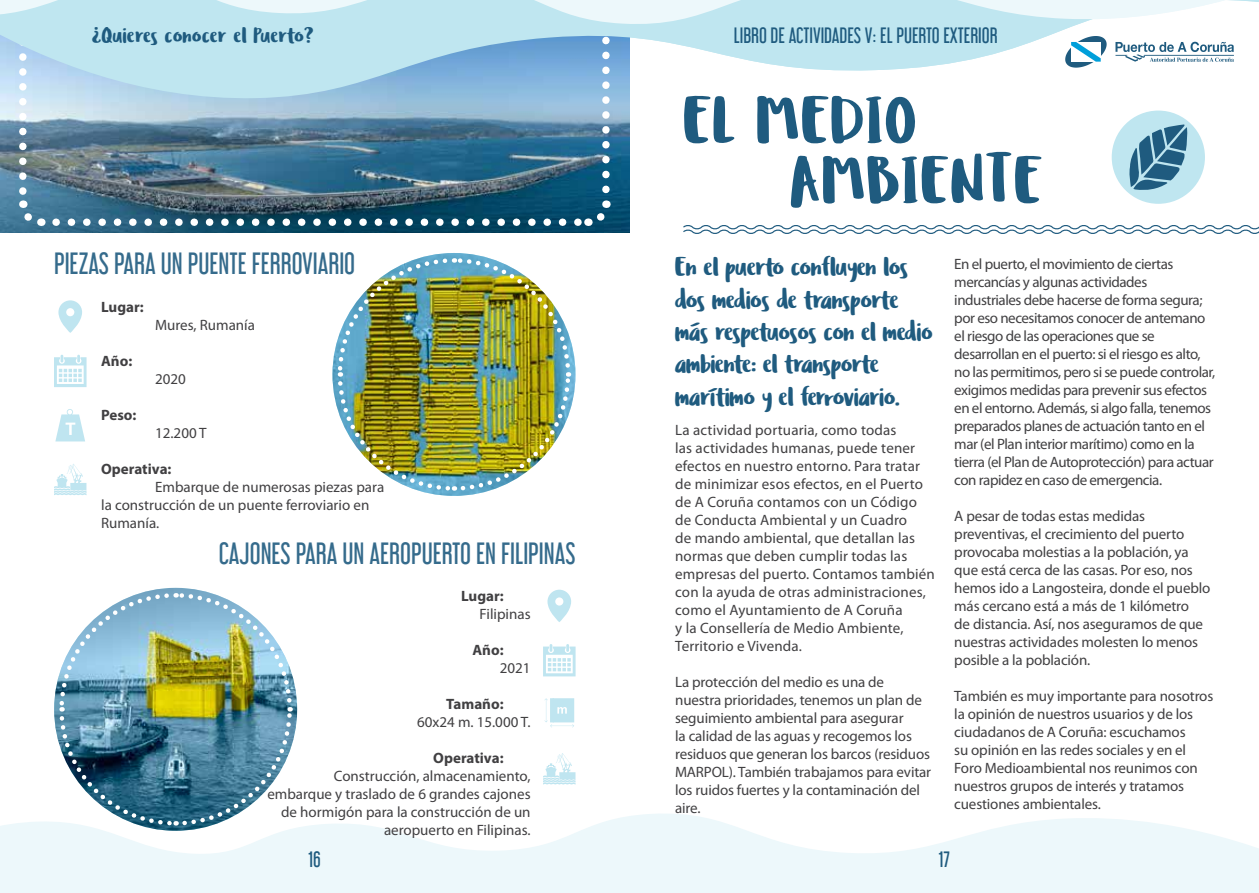
<style>
.page{position:relative;width:1259px;height:893px;background:#fff}
.page>*{position:absolute;margin:0;border:0;box-sizing:border-box;transform-origin:0 0}
.t1{font:67.2px/60px "Ludicrous";color:#1f5b7f}
.t2{font:27px/32.4px "Ludicrous";letter-spacing:-.03em;color:#1f5b7f}
.t3{font:27px "Libel Suit Rg";color:#356b8c}
.t4{font:22.5px "Ludicrous";color:#1f5b7f}
.t5{font:19.5px "Libel Suit Rg";color:#1f5b7f}
.t6{font:15px/18px "Myriad Pro";letter-spacing:-.01em;color:#414042}
.t7{font:15px/18px "Myriad Pro";letter-spacing:-.03em;color:#414042}
.t8{font:15px/18px "Myriad Pro";letter-spacing:.01em;color:#414042}
.t9{font:700 15px "Myriad Pro";color:#414042}
</style>
<div class="page">
<svg style="left:0;top:814px;width:1259px;height:79px;fill:#edf8fb"></svg>
<img style="left:335px;top:256px;width:237px;height:237px">
<svg style="left:58px;top:300px;width:24px;height:33px"></svg>
<svg style="left:54px;top:355px;width:33px;height:32px"></svg>
<svg style="left:55px;top:409px;width:30px;height:32px"></svg>
<svg style="left:54px;top:464px;width:33px;height:31px"></svg>
<svg style="left:547px;top:590px;width:24px;height:32px"></svg>
<svg style="left:543px;top:644px;width:32px;height:32px"></svg>
<svg style="left:544px;top:698px;width:30px;height:29px"></svg>
<svg style="left:543px;top:753px;width:32px;height:32px"></svg>
<img style="left:57px;top:591px;width:237px;height:237px">
<svg style="left:0;top:0;width:1259px;height:234px"></svg>
<h3 class="t4" style="left:92px;top:21px;width:224px">¿Quieres conocer el Puerto?</h3>
<h2 class="t3" style="left:54px;top:242px;width:303px">PIEZAS PARA UN PUENTE FERROVIARIO</h2>
<p class="t9" style="left:101px;top:297px;width:44px">Lugar:</p>
<p class="t9" style="left:101px;top:351px;width:33px">Año:</p>
<p class="t9" style="left:101px;top:405px;width:37px">Peso:</p>
<p class="t6" style="left:155px;top:315px;width:101px">Mures, Rumanía</p>
<p class="t6" style="left:155px;top:369px;width:32px">2020</p>
<p class="t6" style="left:155px;top:423px;width:53px">12.200 T</p>
<p class="t9" style="left:101px;top:459px;width:72px">Operativa:</p>
<p class="t6" style="left:101px;top:477px;width:285px;text-indent:54px">Embarque de numerosas piezas para la construcción de un puente ferroviario en<br>Rumanía.</p>
<h2 class="t3" style="left:219px;top:531px;width:358px">CAJONES PARA UN AEROPUERTO EN FILIPINAS</h2>
<p class="t9" style="left:461px;top:586px;width:44px">Lugar:</p>
<p class="t6" style="left:479px;top:605px;width:53px">Filipinas</p>
<p class="t9" style="left:472px;top:640px;width:33px">Año:</p>
<p class="t6" style="left:500px;top:659px;width:32px">2021</p>
<p class="t9" style="left:446px;top:694px;width:59px">Tamaño:</p>
<p class="t6" style="left:417px;top:713px;width:115px">60x24 m. 15.000 T.</p>
<p class="t9" style="left:433px;top:748px;width:72px">Operativa:</p>
<p class="t6" style="left:267px;top:767px;width:265px;text-align:right">Construcción, almacenamiento, embarque y traslado de 6 grandes cajones de hormigón para la construcción de un aeropuerto en Filipinas.</p>
<h3 class="t5" style="left:734px;top:19px;width:265px">LIBRO DE ACTIVIDADES V: EL PUERTO EXTERIOR</h3>
<h1 class="t1" style="left:791px;top:91px;width:254px;text-indent:-108px">EL MEDIO<br>AMBIENTE</h1>
<h2 class="t2" style="left:675px;top:251px;width:260px">En el puerto confluyen los dos medios de transporte más respetuosos con el medio ambiente: el transporte marítimo y el ferroviario.</h2>
<p class="t8" style="left:675px;top:421px;width:261px">La actividad portuaria, como todas<br>las actividades humanas, puede tener efectos en nuestro entorno. Para tratar de minimizar esos efectos, en el Puerto de A Coruña contamos con un Código de Conducta Ambiental y un Cuadro<br>de mando ambiental, que detallan las normas que deben cumplir todas las empresas del puerto. Contamos también con la ayuda de otras administraciones, como el Ayuntamiento de A Coruña<br>y la Consellería de Medio Ambiente, Territorio e Vivenda.</p>
<p class="t6" style="left:675px;top:673px;width:257px">La protección del medio es una de nuestra prioridades, tenemos un plan de seguimiento ambiental para asegurar<br>la calidad de las aguas y recogemos los residuos que generan los barcos (residuos MARPOL). También trabajamos para evitar los ruidos fuertes y la contaminación del aire.</p>
<p class="t7" style="left:954px;top:254px;width:262px">En el puerto, el movimiento de ciertas mercancías y algunas actividades industriales debe hacerse de forma segura; por eso necesitamos conocer de antemano el riesgo de las operaciones que se desarrollan en el puerto: si el riesgo es alto, no las permitimos, pero si se puede controlar, exigimos medidas para prevenir sus efectos en el entorno. Además, si algo falla, tenemos preparados planes de actuación tanto en el mar (el Plan interior marítimo) como en la tierra (el Plan de Autoprotección) para actuar con rapidez en caso de emergencia.</p>
<p class="t6" style="left:954px;top:506px;width:258px">A pesar de todas estas medidas preventivas, el crecimiento del puerto provocaba molestias a la población, ya que está cerca de las casas. Por eso, nos hemos ido a Langosteira, donde el pueblo más cercano está a más de 1 kilómetro<br>de distancia. Así, nos aseguramos de que nuestras actividades molesten lo menos posible a la población.</p>
<p class="t6" style="left:954px;top:686px;width:260px">También es muy importante para nosotros la opinión de nuestros usuarios y de los ciudadanos de A Coruña: escuchamos<br>su opinión en las redes sociales y en el Foro Medioambiental nos reunimos con nuestros grupos de interés y tratamos cuestiones ambientales.</p>
<h3 class="t5" style="left:309px;top:843px;width:14px">16</h3>
<h3 class="t5" style="left:938px;top:843px;width:12px">17</h3>
</div>
